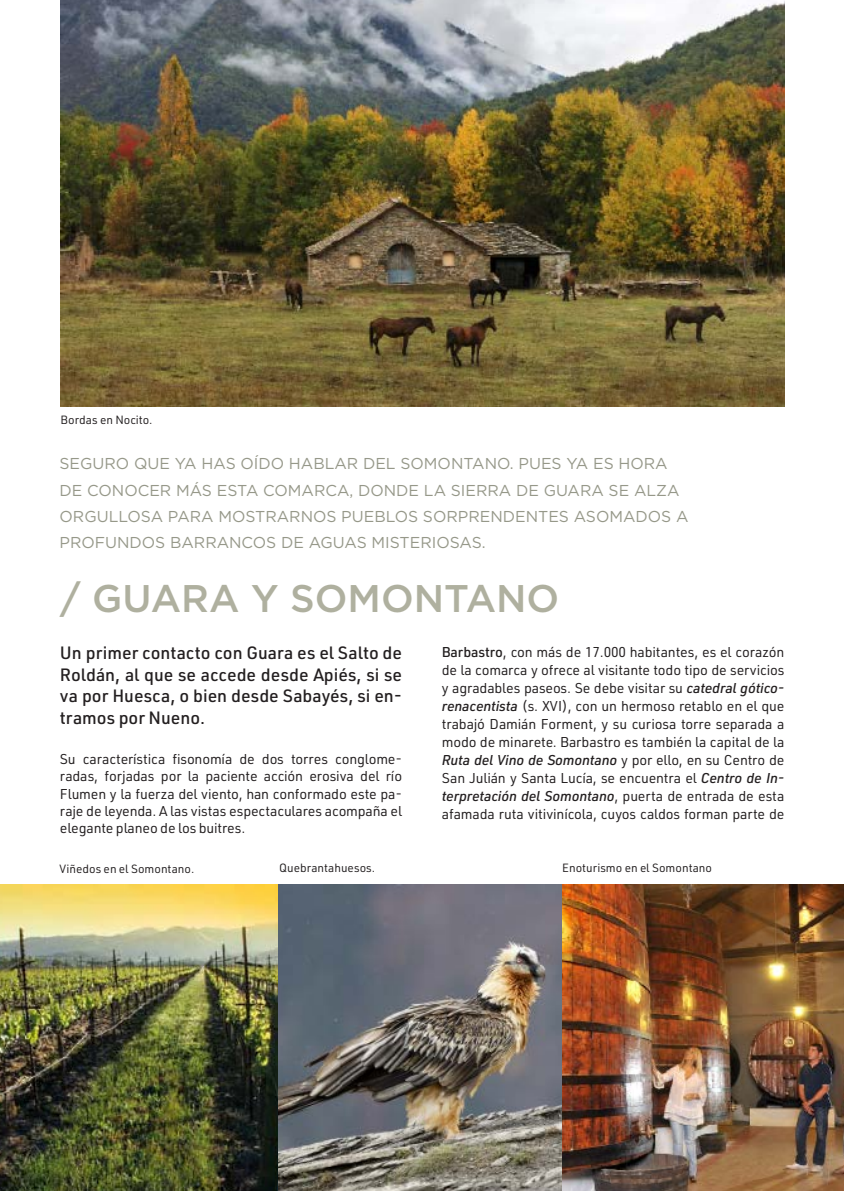
<style>
.page{position:relative;width:844px;height:1191px;background:#fff}
.page>*{position:absolute;margin:0;border:0;box-sizing:border-box;transform-origin:0 0}
.Título_BEIG_MEDIUM{font:500 38.5px "Gotham";color:#afb09f}
.Parrafo_1_negrita{font:500 17.5px/21.5px "URWDIN";color:#231f20;text-align:justify}
.ENTRADILLA_BEIG_9_pt{font:15.75px/26.2px "Gotham";color:#969889}
.TXT_segudo_Negro{font:14px/18px "URWDIN";letter-spacing:-.01em;color:#231f20;text-align:justify}
.PF_Negro_6_7_pt{font:11.72px "URWDIN";color:#231f20}
.s1{font-weight:500}
.s2{font-weight:500;font-style:italic}
</style>
<div class="page">
<img style="left:0;top:885px;width:843px;height:306px">
<img style="left:61px;top:0;width:723px;height:406px">
<p class="PF_Negro_6_7_pt" style="left:61px;top:412px;width:93px">Bordas en Nocito.</p>
<p class="ENTRADILLA_BEIG_9_pt" style="left:60px;top:450px;width:630px">SEGURO QUE YA HAS OÍDO HABLAR DEL SOMONTANO. PUES YA ES HORA DE CONOCER MÁS ESTA COMARCA, DONDE LA SIERRA DE GUARA SE ALZA ORGULLOSA PARA MOSTRARNOS PUEBLOS SORPRENDENTES ASOMADOS A PROFUNDOS BARRANCOS DE AGUAS MISTERIOSAS.</p>
<p class="Título_BEIG_MEDIUM" style="left:61px;top:573px;width:500px">/ GUARA Y SOMONTANO</p>
<p class="Parrafo_1_negrita" style="left:60px;top:641px;width:343px">Un primer contacto con Guara es el Salto de Roldán, al que se accede desde Apiés, si se va por Huesca, o bien desde Sabayés, si en&shy;tramos por Nueno.</p>
<p class="TXT_segudo_Negro" style="left:60px;top:749px;width:343px;line-height:17.3px">Su característica fisonomía de dos torres conglome&shy;radas, forjadas por la paciente acción erosiva del río Flumen y la fuerza del viento, han conformado este pa&shy;raje de leyenda. A las vistas espectaculares acompaña el elegante planeo de los buitres.</p>
<p class="PF_Negro_6_7_pt" style="left:60px;top:861px;width:136px">Viñedos en el Somontano.</p>
<p class="PF_Negro_6_7_pt" style="left:279px;top:860px;width:97px">Quebrantahuesos.</p>
<p class="TXT_segudo_Negro" style="left:441px;top:642px;width:344px"><span class="s1">Barbastro</span>, con más de 17.000 habitantes, es el corazón de la comarca y ofrece al visitante todo tipo de servicios y agradables paseos. Se debe visitar su <span class="s2">catedral gótico&shy;renacentista</span> (s. XVI), con un hermoso retablo en el que trabajó Damián Forment, y su curiosa torre separada a modo de minarete. Barbastro es también la capital de la <span class="s2">Ruta del Vino de Somontano</span> y por ello, en su Centro de San Julián y Santa Lucía, se encuentra el <span class="s2">Centro de In&shy;terpretación del Somontano</span>, puerta de entrada de esta afamada ruta vitivinícola, cuyos caldos forman parte de</p>
<p class="PF_Negro_6_7_pt" style="left:562px;top:860px;width:151px">Enoturismo en el Somontano</p>
</div>
